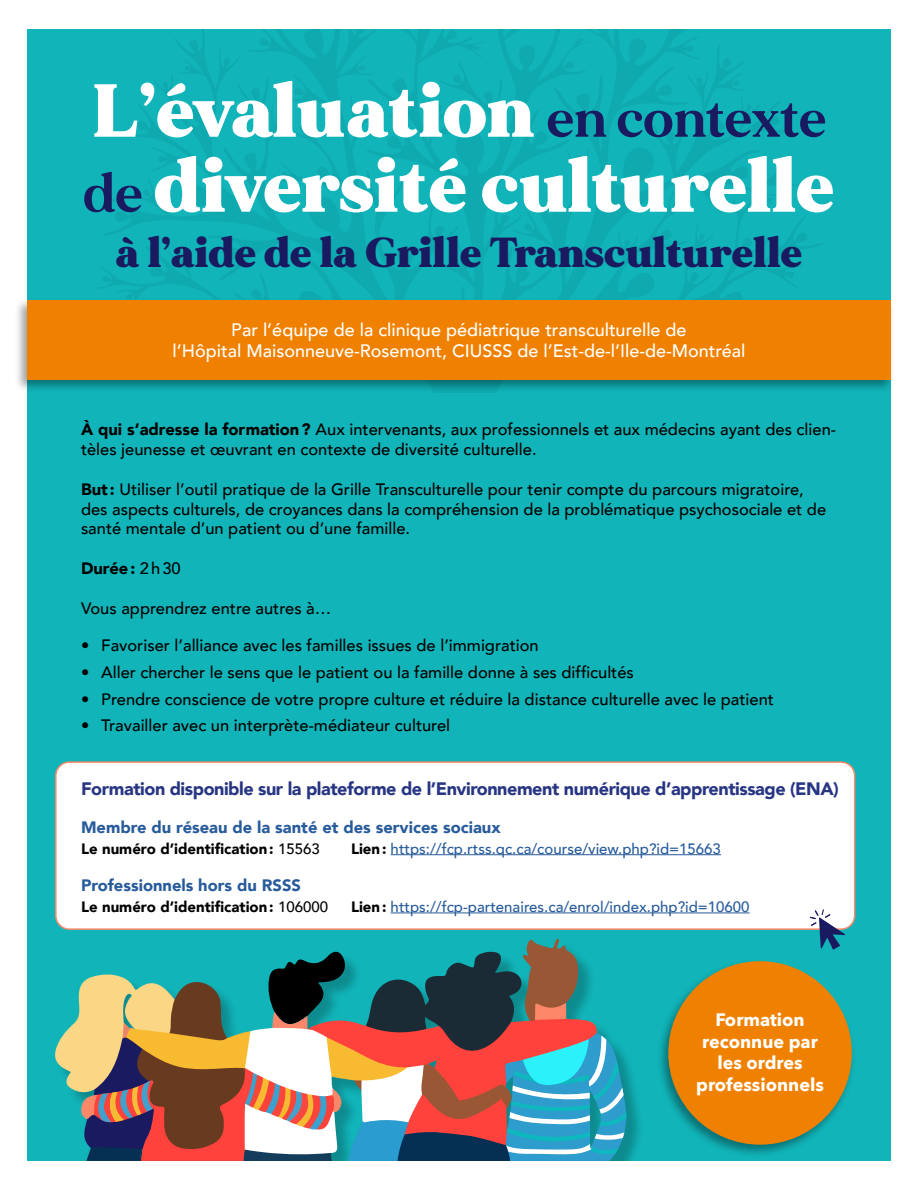
<style>
.page{position:relative;width:918px;height:1188px;background:#fff}
.page>*{position:absolute;margin:0;border:0;box-sizing:border-box;transform-origin:0 0}
.t1{font:900 75px/75px "MADE Mirage";color:#fff}
.t2{font:900 42px "MADE Mirage";letter-spacing:.01em;color:#1a1a61}
.t3{font:500 18px/21.6px "Avenir";color:#fff;text-align:center}
.t4{font:900 18px "Avenir";letter-spacing:-.025em;color:#283583}
.t5{font:700 18px/21.6px "Avenir Next";color:#fff;text-align:center}
.t6{font:500 16.5px/19.8px "Avenir";color:#000}
.t7{font:900 16.5px "Avenir";color:#275b9b}
.t8{font:900 16.5px "Avenir";color:#000}
.t9{font:500 15px "Avenir";color:#275b9b}
.t10{font:900 15px "Avenir";color:#000}
.s1{font-weight:700;font-size:54px;color:#1a1a61}
.s2{font-weight:900}
.s3{font-weight:500}
.s4{font-weight:900;color:#000}
</style>
<div class="page">
<div style="left:27px;top:27px;width:864px;height:1134px;background:#11b4b9"></div>
<div style="left:0;top:0;width:918px;height:28px;background:#fff"></div>
<div style="left:57px;top:941px;width:587px;height:238px;background:#000;opacity:.23"></div>
<svg style="left:55px;top:938px;width:571px;height:223px"></svg>
<div style="left:0;top:1161px;width:918px;height:27px;background:#fff"></div>
<div style="left:56px;top:762px;width:799px;height:167px;background:#fff;border-radius:14px"></div>
<div style="left:55px;top:761px;width:800px;height:169px;border:2px solid #fa8a69;border-radius:14px"></div>
<svg style="left:810px;top:909px;width:35px;height:41px"></svg>
<div style="left:14px;top:297px;width:881px;height:97px;background:#000;opacity:.37"></div>
<div style="left:27px;top:300px;width:864px;height:80px;background:#f08100"></div>
<div style="left:656px;top:959px;width:200px;height:199px;background:#000;opacity:.37"></div>
<div style="left:668px;top:961px;width:184px;height:184px;background:#f08100;border-radius:50%"></div>
<hr style="left:391px;top:854px;width:330px;height:1px;background:#275b9b">
<hr style="left:391px;top:913px;width:359px;height:1px;background:#275b9b">
<h1 class="t1" style="left:84px;top:74px;width:752px">L’évaluation <span class="s1">en contexte de</span> diversité culturelle</h1>
<h2 class="t2" style="left:116px;top:223px;width:687px">à l’aide de la Grille Transculturelle</h2>
<p class="t3" style="left:172px;top:317px;width:575px">Par l’équipe de la clinique pédiatrique transculturelle de<br>l’Hôpital Maisonneuve-Rosemont, CIUSSS de l’Est-de-l’Ile-de-Montréal</p>
<p class="t6" style="left:81px;top:419px;width:757px"><span class="s2">À qui s’adresse la formation?</span> Aux intervenants, aux professionnels et aux médecins ayant des clien&shy;tèles jeunesse et œuvrant en contexte de diversité culturelle.</p>
<p class="t6" style="left:81px;top:478px;width:747px"><span class="s2">But :</span> Utiliser l’outil pratique de la Grille Transculturelle pour tenir compte du parcours migratoire, des aspects culturels, de croyances dans la compréhension de la problématique psychosociale et de santé mentale d’un patient ou d’une famille.</p>
<p class="t8" style="left:81px;top:554px;width:101px">Durée: <span class="s3">2h30</span></p>
<p class="t6" style="left:81px;top:597px;width:252px">Vous apprendrez entre autres à…</p>
<p class="t6" style="left:81px;top:635px;width:459px">• Favoriser l’alliance avec les familles issues de l’immigration</p>
<p class="t6" style="left:81px;top:661px;width:554px">• Aller chercher le sens que le patient ou la famille donne à ses difficultés</p>
<p class="t6" style="left:81px;top:688px;width:695px">• Prendre conscience de votre propre culture et réduire la distance culturelle avec le patient</p>
<p class="t6" style="left:81px;top:715px;width:371px">• Travailler avec un interprète-médiateur culturel</p>
<p class="t4" style="left:81px;top:774px;width:759px">Formation disponible sur la plateforme de l’Environnement numérique d’apprentissage (ENA)</p>
<p class="t7" style="left:81px;top:813px;width:421px">Membre du réseau de la santé et des services sociaux</p>
<p class="t10" style="left:81px;top:836px;width:240px">Le numéro d’identification: <span class="s3">15563</span></p>
<p class="t9" style="left:351px;top:835px;width:371px"><span class="s4">Lien:</span> https://fcp.rtss.qc.ca/course/view.php?id=15663</p>
<p class="t7" style="left:81px;top:871px;width:221px">Professionnels hors du RSSS</p>
<p class="t10" style="left:81px;top:894px;width:249px">Le numéro d’identification: <span class="s3">106000</span></p>
<p class="t9" style="left:351px;top:894px;width:400px"><span class="s4">Lien:</span> https://fcp-partenaires.ca/enrol/index.php?id=10600</p>
<p class="t5" style="left:696px;top:1009px;width:129px">Formation reconnue par les ordres professionnels</p>
</div>
